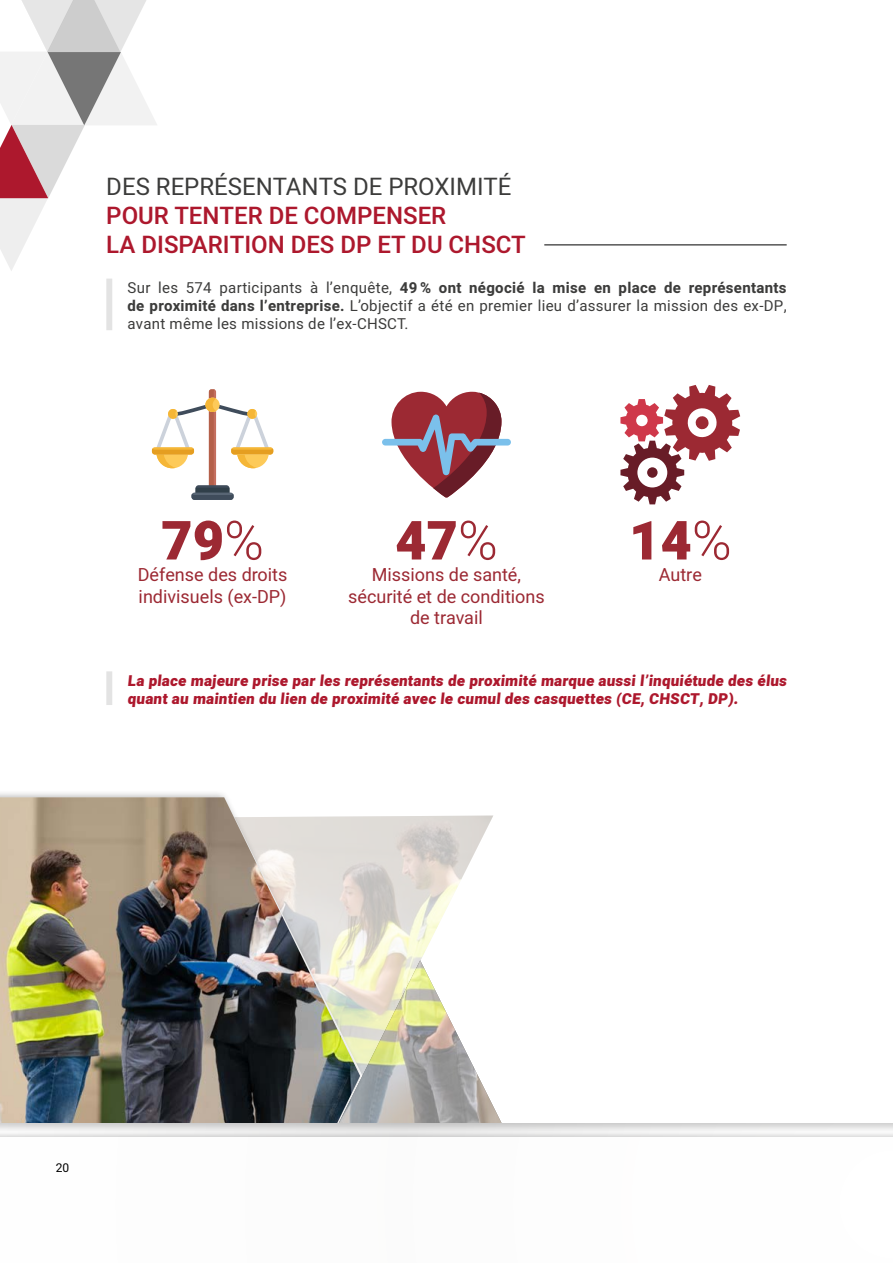
<style>
.page{position:relative;width:893px;height:1263px;background:#fff}
.page>*{position:absolute;margin:0;border:0;box-sizing:border-box;transform-origin:0 0}
.t1{font:900 54px "Heebo";color:#9c2933}
.t2{font:500 24px/28.8px "Heebo";color:#ad182d}
.t3{font:24px "Heebo";color:#3c3c3b}
.t4{font:18px/21.6px "Heebo";color:#9c2933;text-align:center}
.t5{font:15px/18px "Heebo";letter-spacing:.02em;color:#3c3c3b;text-align:justify}
.t6{font:900 15px/18px "Heebo";color:#ad182d}
.t7{font:12px "Heebo";color:#000}
.s1{font-weight:700}
.s2{font-weight:300}
</style>
<div class="page">
<img style="left:364px;top:1076px;width:133px;height:37px">
<img style="left:364px;top:815px;width:129px;height:261px">
<div style="left:0;top:789px;width:364px;height:474px;background:#000;opacity:.32"></div>
<img style="left:0;top:797px;width:360px;height:316px">
<hr style="left:544px;top:244px;width:243px;height:1px;background:#000">
<div style="left:106px;top:279px;width:6px;height:51px;background:#e3e3e3"></div>
<div style="left:106px;top:671px;width:6px;height:34px;background:#e3e3e3"></div>
<svg style="left:382px;top:392px;width:129px;height:105px"></svg>
<svg style="left:152px;top:389px;width:121px;height:111px"></svg>
<svg style="left:620px;top:385px;width:120px;height:119px"></svg>
<div style="left:0;top:1113px;width:893px;height:150px;background:#878787;opacity:.75"></div>
<div style="left:0;top:1131px;width:893px;height:132px;background:#000;opacity:.18"></div>
<div style="left:0;top:1137px;width:893px;height:126px;background:#fff"></div>
<svg style="left:0;top:0;width:157px;height:271px"></svg>
<h2 class="t3" style="left:106px;top:170px;width:407px">DES REPRÉSENTANTS DE PROXIMITÉ</h2>
<h2 class="t2" style="left:106px;top:201px;width:421px">POUR TENTER DE COMPENSER<br>LA DISPARITION DES DP ET DU CHSCT</h2>
<p class="t5" style="left:128px;top:278px;width:661px">Sur les 574 participants à l’enquête, <span class="s1">49 % ont négocié la mise en place de représentants de proximité dans l’entreprise.</span> L’objectif a été en premier lieu d’assurer la mission des ex-DP, avant même les missions de l’ex-CHSCT.</p>
<h1 class="t1" style="left:161px;top:503px;width:104px">79<span class="s2">%</span></h1>
<p class="t4" style="left:138px;top:564px;width:151px;text-align:left">Défense des droits indivisuels (ex-DP)</p>
<h1 class="t1" style="left:395px;top:503px;width:104px">47<span class="s2">%</span></h1>
<p class="t4" style="left:348px;top:564px;width:198px">Missions de santé, sécurité et de conditions de travail</p>
<h1 class="t1" style="left:629px;top:503px;width:104px">14<span class="s2">%</span></h1>
<p class="t4" style="left:659px;top:564px;width:45px">Autre</p>
<p class="t6" style="left:128px;top:672px;width:663px">La place majeure prise par les représentants de proximité marque aussi l’inquiétude des élus quant au maintien du lien de proximité avec le cumul des casquettes (CE, CHSCT, DP).</p>
<p class="t7" style="left:56px;top:1159px;width:15px">20</p>
</div>
